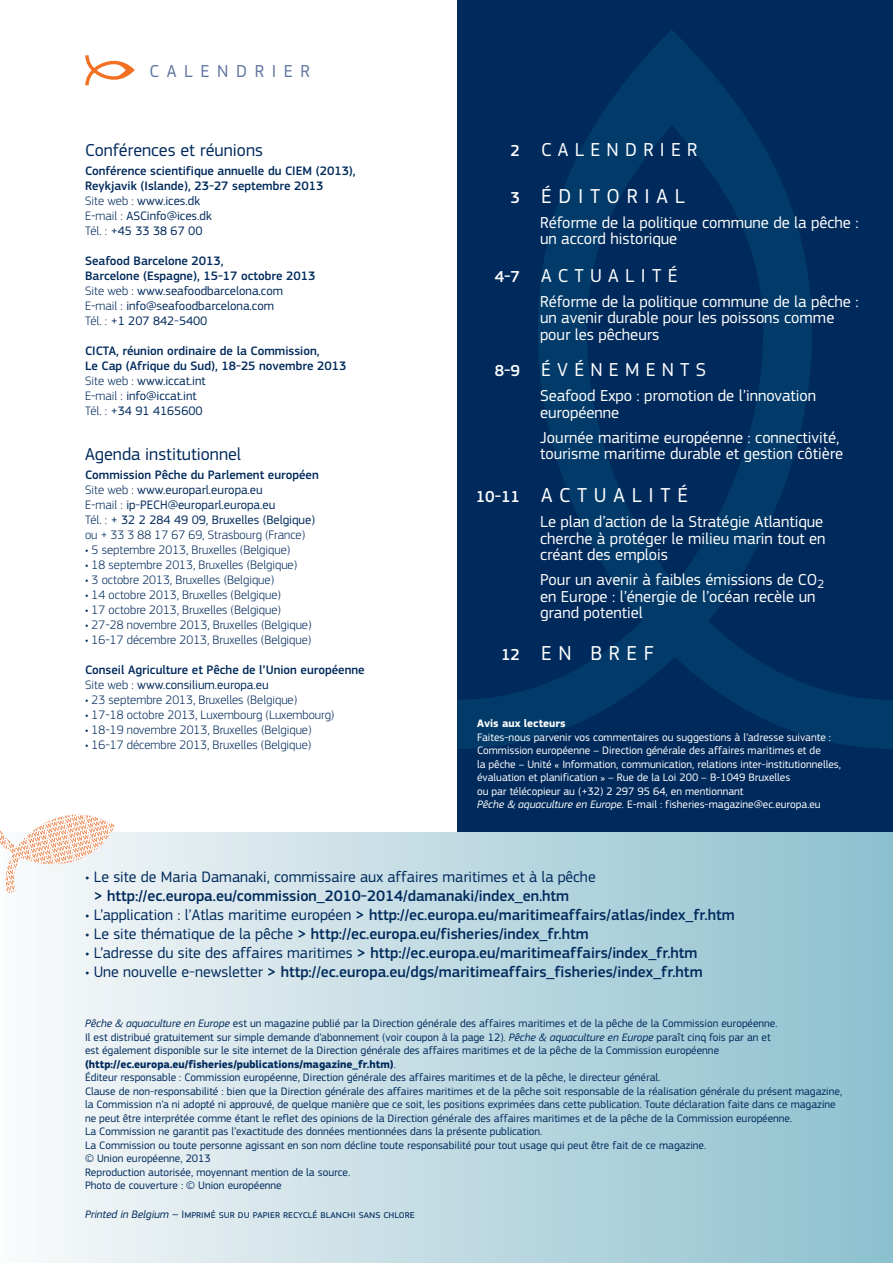
<style>
.page{position:relative;width:893px;height:1263px;background:#fff}
.page>*{position:absolute;margin:0;border:0;box-sizing:border-box;transform-origin:0 0}
.t1{font:21px "EC Square Sans Pro";letter-spacing:.32em;color:#fff}
.t2{font:19.5px "EC Square Sans Pro";letter-spacing:.32em;color:#fff}
.t3{font:18px "EC Square Sans Pro";color:#002a5c}
.t4{font:18px "EC Square Sans Pro";letter-spacing:.42em;color:#61769f}
.t5{font:16.5px/16.5px "EC Square Sans Pro";color:#fff}
.t6{font:500 15.75px "EC Square Sans Pro";color:#002a5c}
.t7{font:15.75px "EC Square Sans Pro";color:#002a5c}
.t8{font:300 12.75px "EC Square Sans Pro";color:#002a5c}
.t9{font:500 12.75px/15px "EC Square Sans Pro";color:#002a5c}
.t10{font:12.75px/15px "EC Square Sans Pro";color:#002a5c}
.t11{font:11.25px/13.5px "EC Square Sans Pro";color:#002a5c}
.t12{font:11.25px/13.5px "EC Square Sans Pro";color:#fff}
.t13{font:700 11.25px "EC Square Sans Pro";color:#fff}
.s1{font-weight:300}
.s2{font-weight:400}
.s3{font-weight:500}
.s4{font-weight:500;font-size:16.5px}
.s5{font-style:italic}
.s6{font-weight:700}
.s7{font-size:12.75px}
</style>
<div class="page">
<div style="left:457px;top:0;width:436px;height:833px;background:#002a5c"></div>
<svg style="left:457px;top:30px;width:436px;height:719px"></svg>
<div style="left:0;top:833px;width:893px;height:430px;background:linear-gradient(to right,#f9f9fa,#8bbfce)"></div>
<svg style="left:85px;top:55px;width:50px;height:30px"></svg>
<svg style="left:0;top:814px;width:116px;height:79px"></svg>
<h3 class="t4" style="left:150px;top:64px;width:162px">CALENDRIER</h3>
<h3 class="t3" style="left:85px;top:143px;width:179px">Conférences et réunions</h3>
<p class="t9" style="left:85px;top:164px;width:272px">Conférence scientifique annuelle du CIEM (2013),<br>Reykjavik (Islande), 23-27 septembre 2013<br><span class="s1">Site web :</span> <span class="s2">www.ices.dk<br></span><span class="s1">E-mail :</span> <span class="s2">ASCinfo@ices.dk<br></span><span class="s1">Tél. :</span> <span class="s2">+45 33 38 67 00</span></p>
<p class="t10" style="left:85px;top:254px;width:232px"><span class="s3">Seafood Barcelone 2013,<br>Barcelone (Espagne), 15-17 octobre 2013<br></span><span class="s1">Site web :</span> www.seafoodbarcelona.com<br><span class="s1">E-mail :</span> info@seafoodbarcelona.com<br><span class="s1">Tél. :</span> +1 207 842-5400</p>
<p class="t9" style="left:85px;top:344px;width:263px">CICTA, réunion ordinaire de la Commission,<br>Le Cap (Afrique du Sud), 18-25 novembre 2013<br><span class="s1">Site web :</span> <span class="s2">www.iccat.int<br></span><span class="s1">E-mail :</span> <span class="s2">info@iccat.int<br></span><span class="s1">Tél. :</span> <span class="s2">+34 91 4165600</span></p>
<h3 class="t3" style="left:85px;top:447px;width:158px">Agenda institutionnel</h3>
<p class="t10" style="left:85px;top:469px;width:235px"><span class="s3">Commission Pêche du Parlement européen </span><span class="s1">Site web :</span> www.europarl.europa.eu<br><span class="s1">E-mail :</span> ip-PECH@europarl.europa.eu<br><span class="s1">Tél. :</span> + 32 2 284 49 09, Bruxelles (Belgique) <span class="s1">ou + 33 3 88 17 67 69, Strasbourg (France)</span></p>
<p class="t8" style="left:85px;top:545px;width:207px">• 5 septembre 2013, Bruxelles (Belgique)</p>
<p class="t8" style="left:85px;top:560px;width:214px">• 18 septembre 2013, Bruxelles (Belgique)</p>
<p class="t8" style="left:85px;top:575px;width:191px">• 3 octobre 2013, Bruxelles (Belgique)</p>
<p class="t8" style="left:85px;top:590px;width:198px">• 14 octobre 2013, Bruxelles (Belgique)</p>
<p class="t8" style="left:85px;top:605px;width:198px">• 17 octobre 2013, Bruxelles (Belgique)</p>
<p class="t8" style="left:85px;top:620px;width:228px">• 27-28 novembre 2013, Bruxelles (Belgique)</p>
<p class="t8" style="left:85px;top:635px;width:228px">• 16-17 décembre 2013, Bruxelles (Belgique)</p>
<p class="t9" style="left:85px;top:664px;width:281px">Conseil Agriculture et Pêche de l’Union européenne<br><span class="s1">Site web :</span> <span class="s2">www.consilium.europa.eu</span></p>
<p class="t8" style="left:85px;top:695px;width:214px">• 23 septembre 2013, Bruxelles (Belgique)</p>
<p class="t8" style="left:85px;top:710px;width:251px">• 17-18 octobre 2013, Luxembourg (Luxembourg)</p>
<p class="t8" style="left:85px;top:725px;width:228px">• 18-19 novembre 2013, Bruxelles (Belgique)</p>
<p class="t8" style="left:85px;top:740px;width:228px">• 16-17 décembre 2013, Bruxelles (Belgique)</p>
<h2 class="t2" style="left:511px;top:142px;width:188px"><span class="s4">2</span> CALENDRIER</h2>
<h1 class="t1" style="left:511px;top:188px;width:176px"><span class="s4">3</span> ÉDITORIAL</h1>
<h3 class="t5" style="left:540px;top:216px;width:320px">Réforme de la politique commune de la pêche : un accord historique</h3>
<h2 class="t2" style="left:495px;top:268px;width:184px"><span class="s4">4-7</span> ACTUALITÉ</h2>
<h3 class="t5" style="left:540px;top:294px;width:320px">Réforme de la politique commune de la pêche : un avenir durable pour les poissons comme pour les pêcheurs</h3>
<h2 class="t2" style="left:495px;top:362px;width:213px"><span class="s4">8-9</span> ÉVÉNEMENTS</h2>
<h3 class="t5" style="left:540px;top:389px;width:278px">Seafood Expo : promotion de l’innovation européenne</h3>
<h3 class="t5" style="left:540px;top:430px;width:305px">Journée maritime européenne : connectivité, tourisme maritime durable et gestion côtière</h3>
<h1 class="t1" style="left:476px;top:487px;width:214px"><span class="s4">10-11</span> ACTUALITÉ</h1>
<h3 class="t5" style="left:540px;top:515px;width:287px">Le plan d’action de la Stratégie Atlantique cherche à protéger le milieu marin tout en créant des emplois</h3>
<h3 class="t5" style="left:540px;top:573px;width:286px">Pour un avenir à faibles émissions de CO<sub>2 </sub>en Europe : l’énergie de l’océan recèle un grand potentiel</h3>
<h1 class="t1" style="left:501px;top:645px;width:154px"><span class="s4">12</span> EN BREF</h1>
<p class="t13" style="left:477px;top:719px;width:90px">Avis aux lecteurs</p>
<p class="t12" style="left:477px;top:731px;width:365px">Faites-nous parvenir vos commentaires ou suggestions à l’adresse suivante :<br>Commission européenne – Direction générale des affaires maritimes et de<br>la pêche – Unité « Information, communication, relations inter-institutionnelles, évaluation et planification » – Rue de la Loi 200 – B-1049 Bruxelles<br>ou par télécopieur au (+32) 2 297 95 64, en mentionnant<br><span class="s5">Pêche &amp; aquaculture en Europe</span>. E-mail : fisheries-magazine@ec.europa.eu</p>
<h3 class="t7" style="left:85px;top:871px;width:512px">• Le site de Maria Damanaki, commissaire aux affaires maritimes et à la pêche</h3>
<h3 class="t6" style="left:94px;top:890px;width:477px">&gt; http://ec.europa.eu/commission_2010-2014/damanaki/index_en.htm</h3>
<h3 class="t6" style="left:85px;top:909px;width:651px"><span class="s2">• L’application : l’Atlas maritime européen</span> &gt; http://ec.europa.eu/maritimeaffairs/atlas/index_fr.htm</h3>
<h3 class="t6" style="left:85px;top:928px;width:505px"><span class="s2">• Le site thématique de la pêche</span> &gt; http://ec.europa.eu/fisheries/index_fr.htm</h3>
<h3 class="t6" style="left:85px;top:947px;width:614px"><span class="s2">• L’adresse du site des affaires maritimes</span> &gt; http://ec.europa.eu/maritimeaffairs/index_fr.htm</h3>
<h3 class="t6" style="left:85px;top:965px;width:619px"><span class="s2">• Une nouvelle e-newsletter</span> &gt; http://ec.europa.eu/dgs/maritimeaffairs_fisheries/index_fr.htm</h3>
<p class="t11" style="left:85px;top:1018px;width:759px"><span class="s5">Pêche &amp; aquaculture en Europe</span> est un magazine publié par la Direction générale des affaires maritimes et de la pêche de la Commission européenne.<br>Il est distribué gratuitement sur simple demande d’abonnement (voir coupon à la page 12). <span class="s5">Pêche &amp; aquaculture en Europe</span> paraît cinq fois par an et<br>est également disponible sur le site internet de la Direction générale des affaires maritimes et de la pêche de la Commission européenne <span class="s6">(http://ec.europa.eu/fisheries/publications/magazine_fr.htm)</span>.<br>Éditeur responsable : Commission européenne, Direction générale des affaires maritimes et de la pêche, le directeur général.<br>Clause de non-responsabilité : bien que la Direction générale des affaires maritimes et de la pêche soit responsable de la réalisation générale du présent magazine, la Commission n’a ni adopté ni approuvé, de quelque manière que ce soit, les positions exprimées dans cette publication. Toute déclaration faite dans ce magazine ne peut être interprétée comme étant le reflet des opinions de la Direction générale des affaires maritimes et de la pêche de la Commission européenne.<br>La Commission ne garantit pas l’exactitude des données mentionnées dans la présente publication.<br>La Commission ou toute personne agissant en son nom décline toute responsabilité pour tout usage qui peut être fait de ce magazine.<br>© Union européenne, 2013<br>Reproduction autorisée, moyennant mention de la source.<br>Photo de couverture : © Union européenne</p>
<p class="t11" style="left:85px;top:1209px;width:331px"><span class="s5">Printed in Belgium</span> <span class="s7">–</span> Imprimé sur du papier recyclé blanchi sans chlore</p>
</div>
